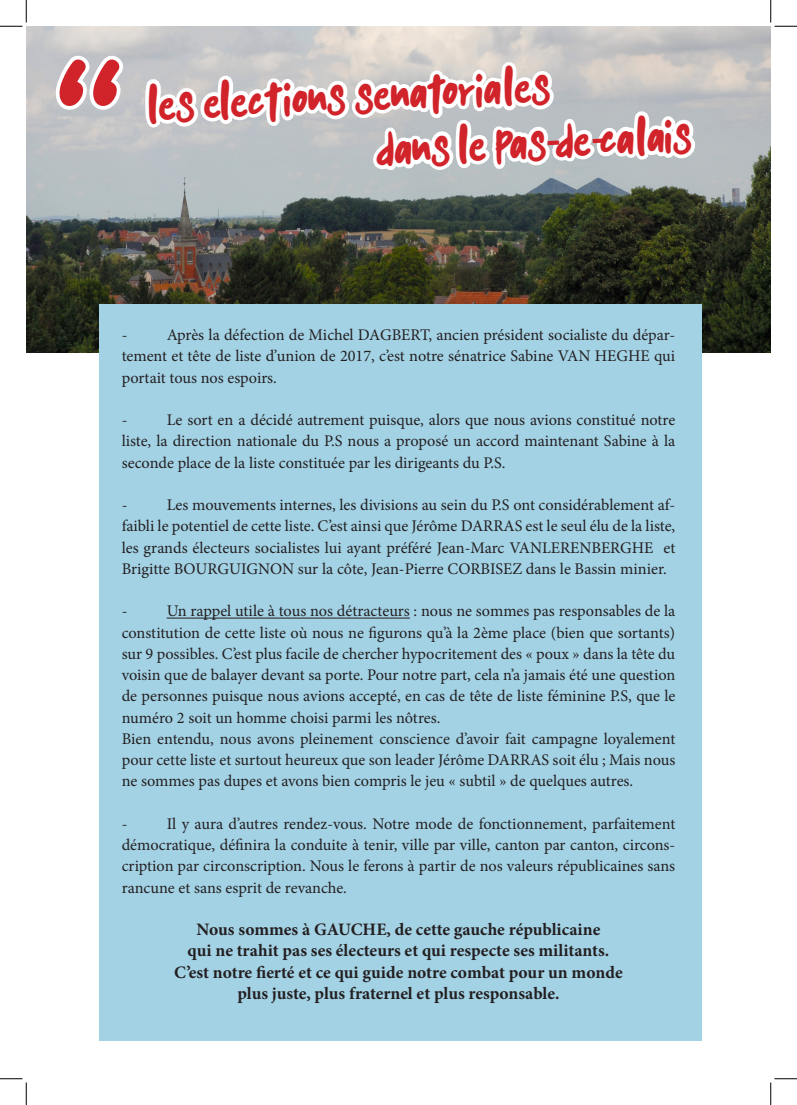
<style>
.page{position:relative;width:797px;height:1105px;background:#fff}
.page>*{position:absolute;margin:0;border:0;box-sizing:border-box;transform-origin:0 0}
.t1{font:190px "Alakita";color:#d1232a}
.t2{font:46.25px "kalem";color:#d1232a}
.t3{font:700 17.5px "Minion Pro";color:#231f20}
.t4{font:16.25px/21.2px "Minion Pro";color:#231f20;text-align:justify}
</style>
<div class="page">
<img style="left:26px;top:26px;width:744px;height:326px">
<div style="left:99px;top:304px;width:602px;height:737px;background:#a3d2e5"></div>
<hr style="left:167px;top:618px;width:243px;height:1px;background:#231f20">
<svg style="left:141px;top:26px;width:557px;height:278px;background:#979994"></svg>
<svg style="left:54px;top:55px;width:70px;height:58px"></svg>
<svg style="left:0;top:0;width:27px;height:27px"></svg>
<svg style="left:0;top:1078px;width:27px;height:27px"></svg>
<svg style="left:770px;top:0;width:27px;height:27px"></svg>
<svg style="left:770px;top:1078px;width:27px;height:27px"></svg>
<p class="t1" style="left:57px;top:19px;width:69px">‘‘</p>
<p class="t2" style="left:147px;top:77px;width:403px;rotate:-3deg">Les elections senatoriales</p>
<p class="t2" style="left:374px;top:122px;width:317px;rotate:-3deg">dans le Pas-de-Calais</p>
<p class="t4" style="left:122px;top:324px;width:555px;text-indent:45px">Après la défection de Michel DAGBERT, ancien président socialiste du dépar&shy;tement et tête de liste d’union de 2017, c’est notre sénatrice Sabine VAN HEGHE qui portait tous nos espoirs.</p>
<p class="t4" style="left:122px;top:409px;width:7px">-</p>
<p class="t4" style="left:122px;top:324px;width:7px">-</p>
<p class="t4" style="left:122px;top:409px;width:555px;text-indent:45px">Le sort en a décidé autrement puisque, alors que nous avions constitué notre liste, la direction nationale du P.S nous a proposé un accord maintenant Sabine à la seconde place de la liste constituée par les dirigeants du P.S.</p>
<p class="t4" style="left:122px;top:494px;width:7px">-</p>
<p class="t4" style="left:122px;top:494px;width:555px;text-indent:45px">Les mouvements internes, les divisions au sein du P.S ont considérablement af&shy;faibli le potentiel de cette liste. C’est ainsi que Jérôme DARRAS est le seul élu de la liste, les grands électeurs socialistes lui ayant préféré Jean-Marc VANLERENBERGHE et Brigitte BOURGUIGNON sur la côte, Jean-Pierre CORBISEZ dans le Bassin minier.</p>
<p class="t4" style="left:122px;top:601px;width:7px">-</p>
<p class="t4" style="left:122px;top:601px;width:555px;text-indent:45px">Un rappel utile à tous nos détracteurs : nous ne sommes pas responsables de la constitution de cette liste où nous ne figurons qu’à la 2ème place (bien que sortants) sur 9 possibles. C’est plus facile de chercher hypocritement des « poux » dans la tête du voisin que de balayer devant sa porte. Pour notre part, cela n’a jamais été une question de personnes puisque nous avions accepté, en cas de tête de liste féminine P.S, que le numéro 2 soit un homme choisi parmi les nôtres.</p>
<p class="t4" style="left:122px;top:728px;width:555px">Bien entendu, nous avons pleinement conscience d’avoir fait campagne loyalement pour cette liste et surtout heureux que son leader Jérôme DARRAS soit élu ; Mais nous ne sommes pas dupes et avons bien compris le jeu « subtil » de quelques autres.</p>
<p class="t4" style="left:122px;top:813px;width:7px">-</p>
<p class="t4" style="left:122px;top:813px;width:555px;text-indent:45px">Il y aura d’autres rendez-vous. Notre mode de fonctionnement, parfaitement démocratique, définira la conduite à tenir, ville par ville, canton par canton, circons&shy;cription par circonscription. Nous le ferons à partir de nos valeurs républicaines sans rancune et sans esprit de revanche.</p>
<p class="t3" style="left:197px;top:917px;width:405px">Nous sommes à GAUCHE, de cette gauche républicaine</p>
<p class="t3" style="left:187px;top:938px;width:423px">qui ne trahit pas ses électeurs et qui respecte ses militants.</p>
<p class="t3" style="left:174px;top:960px;width:450px">C’est notre fierté et ce qui guide notre combat pour un monde</p>
<p class="t3" style="left:237px;top:981px;width:324px">plus juste, plus fraternel et plus responsable.</p>
</div>
